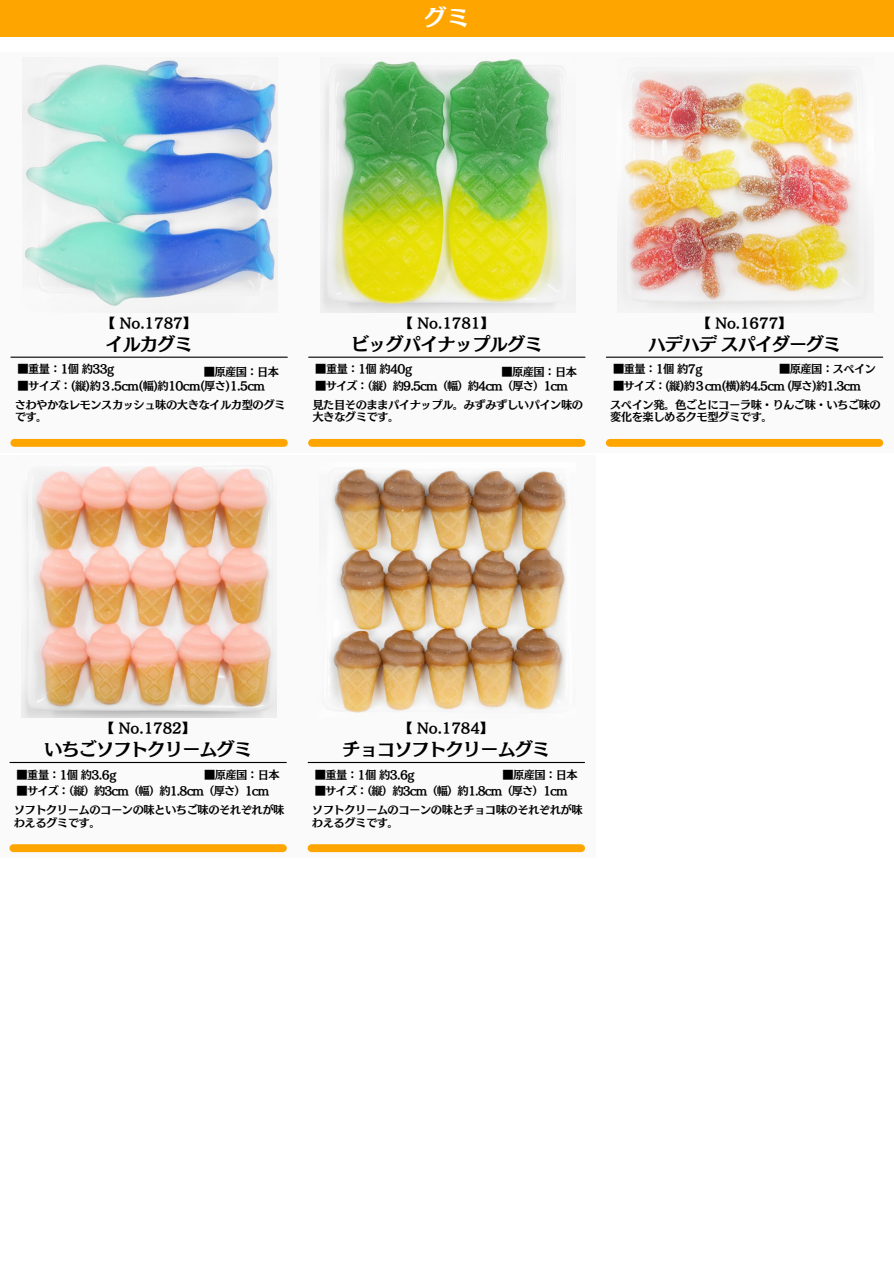
<style>
.page{position:relative;width:894px;height:1264px;background:#fff}
.page>*{position:absolute;margin:0;border:0;box-sizing:border-box;transform-origin:0 0}
.t1{font:22.95px "Canva Mode Min A Std B";color:#fff}
.t2{font:18.45px "Canva Mode Min A Std B";letter-spacing:-.065em;color:#000}
.t3{font:13.5px "Canva Mode Min A Std B";letter-spacing:-.005em;color:#000}
.t4{font:11.25px/12.3px "Canva Mode Min A Std B";letter-spacing:-.045em;color:#000}
.t5{font:11.25px "Canva Mode Min A Std B";letter-spacing:-.075em;color:#000}
.t6{font:11.25px "Canva Mode Min A Std B";letter-spacing:-.07em;color:#000}
</style>
<div class="page">
<div style="left:0;top:0;width:893px;height:36px;background:#ffa500"></div>
<div style="left:595px;top:52px;width:298px;height:400px;background:#fafafa"></div>
<img style="left:617px;top:70px;width:255px;height:241px">
<div style="left:609px;top:439px;width:270px;height:8px;background:#ffa500"></div>
<hr style="left:606px;top:356px;width:276px;height:2px;background:#000">
<div style="left:0;top:52px;width:298px;height:400px;background:#fafafa"></div>
<div style="left:14px;top:439px;width:270px;height:8px;background:#ffa500"></div>
<img style="left:22px;top:60px;width:256px;height:246px">
<hr style="left:11px;top:356px;width:276px;height:2px;background:#000">
<div style="left:297px;top:52px;width:298px;height:400px;background:#fafafa"></div>
<div style="left:312px;top:439px;width:269px;height:8px;background:#ffa500"></div>
<img style="left:320px;top:59px;width:255px;height:253px">
<hr style="left:308px;top:356px;width:277px;height:2px;background:#000">
<div style="left:0;top:457px;width:297px;height:400px;background:#fafafa"></div>
<img style="left:21px;top:466px;width:256px;height:252px">
<hr style="left:10px;top:762px;width:276px;height:1px;background:#000">
<div style="left:13px;top:844px;width:270px;height:8px;background:#ffa500"></div>
<div style="left:297px;top:457px;width:298px;height:400px;background:#fafafa"></div>
<img style="left:330px;top:469px;width:237px;height:244px">
<hr style="left:308px;top:762px;width:276px;height:1px;background:#000">
<div style="left:311px;top:844px;width:270px;height:8px;background:#ffa500"></div>
<h1 class="t1" style="left:424px;top:5px;width:47px">グミ</h1>
<p class="t3" style="left:102px;top:316px;width:96px">【 No.1787】</p>
<h3 class="t3" style="left:399px;top:316px;width:96px">【 No.1781】</h3>
<p class="t3" style="left:697px;top:316px;width:96px">【 No.1677】</p>
<p class="t2" style="left:105px;top:335px;width:89px">イルカグミ</p>
<p class="t2" style="left:351px;top:335px;width:193px">ビッグパイナップルグミ</p>
<p class="t2" style="left:647px;top:335px;width:195px">ハデハデスパイダーグミ</p>
<h3 class="t4" style="left:18px;top:363px;width:98px">■重量：1個約33g</h3>
<h2 class="t4" style="left:18px;top:379px;width:249px">■サイズ：(縦)約３.5cm(幅)約10cm(厚さ)1.5cm</h2>
<p class="t4" style="left:204px;top:365px;width:77px">■原産国：日本</p>
<p class="t4" style="left:315px;top:363px;width:98px">■重量：1個約40g</p>
<p class="t5" style="left:315px;top:380px;width:254px">■サイズ：（縦）約9.5cm（幅）約4cm（厚さ）1cm</p>
<h2 class="t4" style="left:501px;top:365px;width:77px">■原産国：日本</h2>
<h2 class="t4" style="left:613px;top:363px;width:91px">■重量：1個約7g</h2>
<p class="t4" style="left:779px;top:363px;width:98px">■原産国：スペイン</p>
<p class="t6" style="left:613px;top:380px;width:249px">■サイズ：(縦)約３cm(横)約4.5cm (厚さ)約1.3cm</p>
<p class="t4" style="left:15px;top:398px;width:272px">さわやかなレモンスカッシュ味の大きなイルカ型のグミです。</p>
<p class="t4" style="left:312px;top:398px;width:272px">見た目そのままパイナップル。みずみずしいパイン味の大きなグミです。</p>
<h3 class="t4" style="left:610px;top:398px;width:272px">スペイン発。色ごとにコーラ味・りんご味・いちご味の変化を楽しめるクモ型グミです。</h3>
<p class="t3" style="left:173px;top:719px;width:11px">7</p>
<h3 class="t2" style="left:44px;top:740px;width:209px">いちごソフトクリームグミ</h3>
<p class="t3" style="left:101px;top:721px;width:96px">【 No.1782】</p>
<p class="t2" style="left:105px;top:738px;width:89px">イルカグミ</p>
<p class="t3" style="left:471px;top:719px;width:11px">1</p>
<p class="t3" style="left:399px;top:721px;width:96px">【 No.1784】</p>
<p class="t2" style="left:351px;top:738px;width:193px">ビッグパイナップルグミ</p>
<p class="t2" style="left:342px;top:740px;width:209px">チョコソフトクリームグミ</p>
<p class="t4" style="left:18px;top:766px;width:98px">■重量：1個約33g</p>
<p class="t4" style="left:18px;top:783px;width:249px">■サイズ：(縦)約３.5cm(幅)約10cm(厚さ)1.5cm</p>
<p class="t4" style="left:17px;top:768px;width:101px">■重量：1個約3.6g</p>
<p class="t4" style="left:204px;top:768px;width:77px">■原産国：日本</p>
<p class="t5" style="left:17px;top:785px;width:254px">■サイズ：（縦）約3cm（幅）約1.8cm（厚さ）1cm</p>
<p class="t4" style="left:315px;top:766px;width:98px">■重量：1個約40g</p>
<p class="t5" style="left:315px;top:783px;width:254px">■サイズ：（縦）約9.5cm（幅）約4cm（厚さ）1cm</p>
<p class="t4" style="left:315px;top:768px;width:101px">■重量：1個約3.6g</p>
<h3 class="t4" style="left:502px;top:768px;width:77px">■原産国：日本</h3>
<h2 class="t5" style="left:315px;top:785px;width:254px">■サイズ：（縦）約3cm（幅）約1.8cm（厚さ）1cm</h2>
<p class="t4" style="left:15px;top:802px;width:272px">さわやかなレモンスカッシュ味の大きなイルカ型のグミです。</p>
<h2 class="t4" style="left:14px;top:803px;width:272px">ソフトクリームのコーンの味といちご味のそれぞれが味わえるグミです。</h2>
<p class="t4" style="left:312px;top:802px;width:272px">見た目そのままパイナップル。みずみずしいパイン味の大きなグミです。</p>
<p class="t4" style="left:312px;top:803px;width:272px">ソフトクリームのコーンの味とチョコ味のそれぞれが味わえるグミです。</p>
</div>
